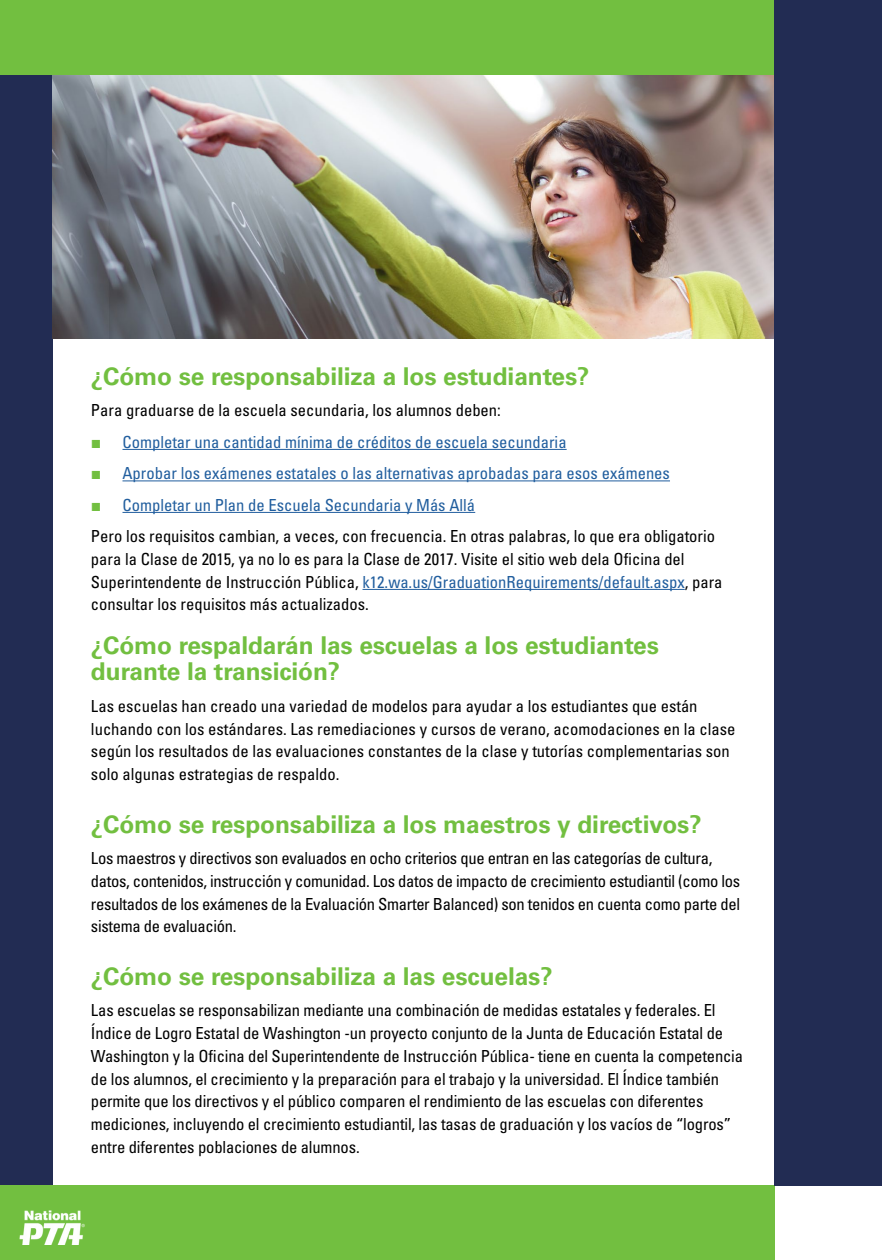
<style>
.page{position:relative;width:882px;height:1260px;background:#fff}
.page>*{position:absolute;margin:0;border:0;box-sizing:border-box;transform-origin:0 0}
.t1{font:700 24.5px/26.2px "Univers LT Std";letter-spacing:-.005em;color:#72bf40}
.t2{font:condensed 16.62px/22.8px "Univers LT Std";letter-spacing:-.01em;color:#000}
.t3{font:condensed 16.62px "Univers LT Std";color:#215e9e}
.s1{font-family:"Arial";font-stretch:normal;font-size:17.5px;color:#72bf40}
.s2{color:#215e9e}
</style>
<div class="page">
<hr style="left:122px;top:449px;width:445px;height:1px;background:#215e9e">
<hr style="left:122px;top:480px;width:548px;height:1px;background:#215e9e">
<hr style="left:122px;top:512px;width:353px;height:1px;background:#215e9e">
<hr style="left:363px;top:589px;width:322px;height:1px;background:#215e9e">
<div style="left:0;top:63px;width:52px;height:1197px;background:#222c53"></div>
<div style="left:0;top:1185px;width:775px;height:75px;background:#72bf40"></div>
<img style="left:19px;top:1210px;width:66px;height:35px">
<img style="left:52px;top:75px;width:723px;height:263px">
<div style="left:0;top:0;width:882px;height:75px;background:#72bf40"></div>
<div style="left:775px;top:0;width:107px;height:1185px;background:#222c53"></div>
<h1 class="t1" style="left:91px;top:363px;width:500px">¿Cómo se responsabiliza a los estudiantes?</h1>
<p class="t2" style="left:91px;top:399px;width:411px">Para graduarse de la escuela secundaria, los alumnos deben:</p>
<p class="t3" style="left:91px;top:431px;width:477px"><span class="s1">■</span> Completar una cantidad mínima de créditos de escuela secundaria</p>
<p class="t3" style="left:91px;top:463px;width:581px"><span class="s1">■</span> Aprobar los exámenes estatales o las alternativas aprobadas para esos exámenes</p>
<p class="t2" style="left:91px;top:489px;width:626px;line-height:31.5px"><span class="s1">■</span> <span class="s2">Completar un Plan de Escuela Secundaria y Más Allá<br></span>Pero los requisitos cambian, a veces, con frecuencia. En otras palabras, lo que era obligatorio</p>
<p class="t2" style="left:91px;top:547px;width:633px">para la Clase de 2015, ya no lo es para la Clase de 2017. Visite el sitio web dela Oficina del<br>Superintendente de Instrucción Pública, <span class="s2">k12.wa.us/GraduationRequirements/default.aspx</span>, para consultar los requisitos más actualizados.</p>
<h1 class="t1" style="left:91px;top:633px;width:570px">¿Cómo respaldarán las escuelas a los estudiantes durante la transición?</h1>
<p class="t2" style="left:91px;top:694px;width:646px">Las escuelas han creado una variedad de modelos para ayudar a los estudiantes que están luchando con los estándares. Las remediaciones y cursos de verano, acomodaciones en la clase según los resultados de las evaluaciones constantes de la clase y tutorías complementarias son solo algunas estrategias de respaldo.</p>
<h1 class="t1" style="left:91px;top:811px;width:612px">¿Cómo se responsabiliza a los maestros y directivos?</h1>
<p class="t2" style="left:91px;top:847px;width:651px">Los maestros y directivos son evaluados en ocho criterios que entran en las categorías de cultura, datos, contenidos, instrucción y comunidad. Los datos de impacto de crecimiento estudiantil (como los resultados de los exámenes de la Evaluación Smarter Balanced) son tenidos en cuenta como parte del sistema de evaluación.</p>
<h1 class="t1" style="left:91px;top:963px;width:463px">¿Cómo se responsabiliza a las escuelas?</h1>
<p class="t2" style="left:91px;top:999px;width:654px">Las escuelas se responsabilizan mediante una combinación de medidas estatales y federales. El Índice de Logro Estatal de Washington -un proyecto conjunto de la Junta de Educación Estatal de Washington y la Oficina del Superintendente de Instrucción Pública- tiene en cuenta la competencia de los alumnos, el crecimiento y la preparación para el trabajo y la universidad. El Índice también permite que los directivos y el público comparen el rendimiento de las escuelas con diferentes mediciones, incluyendo el crecimiento estudiantil, las tasas de graduación y los vacíos de “logros” entre diferentes poblaciones de alumnos.</p>
</div>
